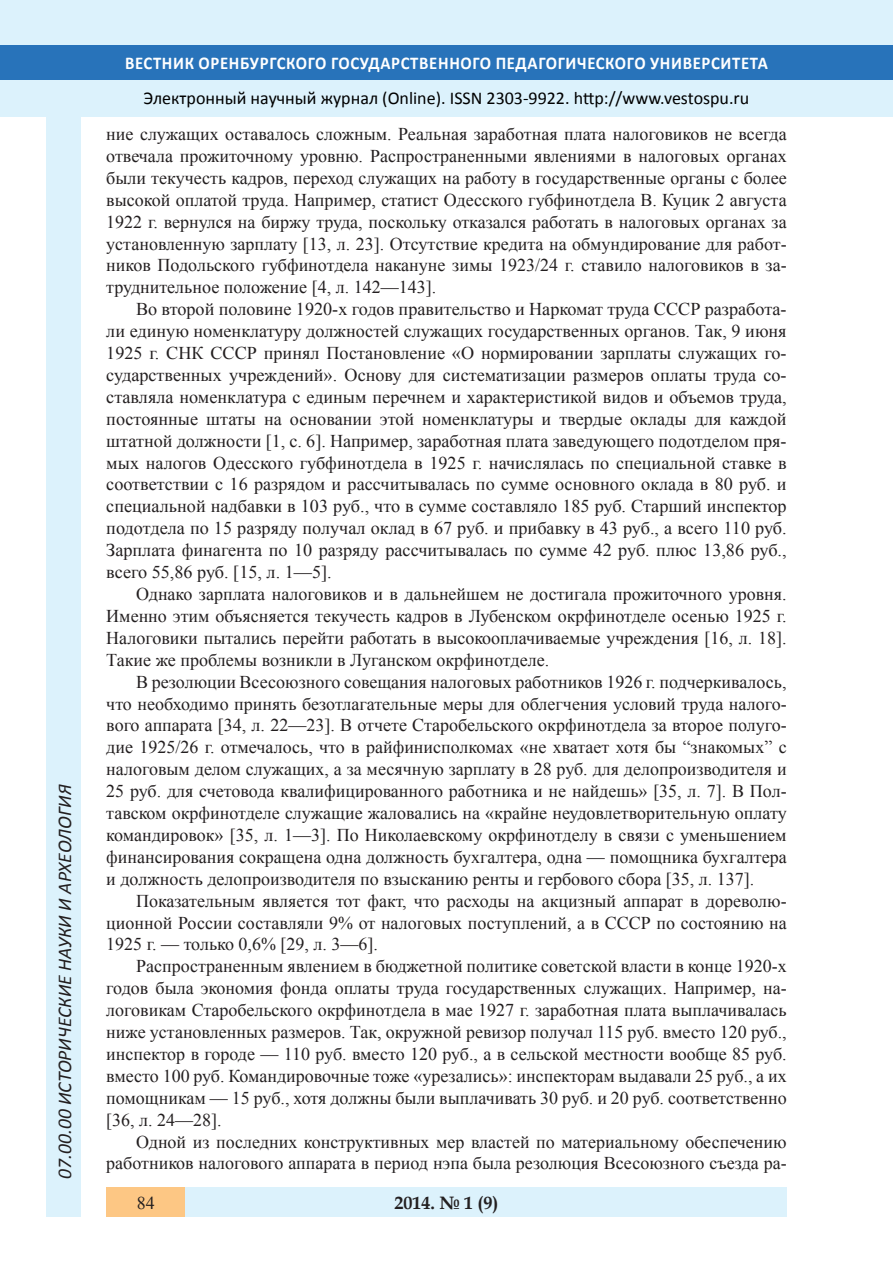
<style>
.page{position:relative;width:893px;height:1263px;background:#fff}
.page>*{position:absolute;margin:0;border:0;box-sizing:border-box;transform-origin:0 0}
.t1{font:italic 19.5px "Calibri";color:#231f20}
.Стиль2{font:18px/21.9px "Times New Roman";color:#231f20;text-align:justify}
.t2{font:18px "Calibri";color:#000}
.t3{font:700 18px "Calibri";letter-spacing:.04em;color:#fff;scale:.93 1}
.t4{font:700 18px "Book Antiqua";color:#231f20}
</style>
<div class="page">
<div style="left:0;top:0;width:893px;height:116px;background:#dcf2fc"></div>
<div style="left:0;top:45px;width:893px;height:34px;background:#2873ba"></div>
<div style="left:106px;top:1188px;width:681px;height:29px;background:#dcf2fc"></div>
<div style="left:106px;top:1188px;width:79px;height:29px;background:#fdc784"></div>
<div style="left:47px;top:116px;width:34px;height:1101px;background:#dcf2fc"></div>
<p class="t1" style="left:51px;top:1179px;width:395px;rotate:-90deg">07.00.00 ИСТОРИЧЕСКИЕ НАУКИ И АРХЕОЛОГИЯ</p>
<p class="t3" style="left:125px;top:51px;width:693px">ВЕСТНИК ОРЕНБУРГСКОГО ГОСУДАРСТВЕННОГО ПЕДАГОГИЧЕСКОГО УНИВЕРСИТЕТА</p>
<p class="t2" style="left:144px;top:86px;width:607px">Электронный научный журнал (Online). ISSN 2303-9922. http://www.vestospu.ru</p>
<p class="Стиль2" style="left:106px;top:123px;width:682px">ние служащих оставалось сложным. Реальная заработная плата налоговиков не всегда отвечала прожиточному уровню. Распространенными явлениями в налоговых органах были текучесть кадров, переход служащих на работу в государственные органы с более высокой оплатой труда. Например, статист Одесского губфинотдела В. Куцик 2 августа 1922 г. вернулся на биржу труда, поскольку отказался работать в налоговых органах за установленную зарплату [13, л. 23]. Отсутствие кредита на обмундирование для работ&shy;ников Подольского губфинотдела накануне зимы 1923/24 г. ставило налоговиков в за&shy;труднительное положение [4, л. 142—143].</p>
<p class="Стиль2" style="left:106px;top:298px;width:682px;text-indent:30px">Во второй половине 1920-х годов правительство и Наркомат труда СССР разработа&shy;ли единую номенклатуру должностей служащих государственных органов. Так, 9 июня 1925 г. СНК СССР принял Постановление «О нормировании зарплаты служащих го&shy;сударственных учреждений». Основу для систематизации размеров оплаты труда со&shy;ставляла номенклатура с единым перечнем и характеристикой видов и объемов труда, постоянные штаты на основании этой номенклатуры и твердые оклады для каждой штатной должности [1, с. 6]. Например, заработная плата заведующего подотделом пря&shy;мых налогов Одесского губфинотдела в 1925 г. начислялась по специальной ставке в соответствии с 16 разрядом и рассчитывалась по сумме основного оклада в 80 руб. и специальной надбавки в 103 руб., что в сумме составляло 185 руб. Старший инспектор подотдела по 15 разряду получал оклад в 67 руб. и прибавку в 43 руб., а всего 110 руб.<br>Зарплата финагента по 10 разряду рассчитывалась по сумме 42 руб. плюс 13,86 руб., всего 55,86 руб. [15, л. 1—5].</p>
<p class="Стиль2" style="left:106px;top:583px;width:682px;text-indent:30px">Однако зарплата налоговиков и в дальнейшем не достигала прожиточного уровня.<br>Именно этим объясняется текучесть кадров в Лубенском окрфинотделе осенью 1925 г.<br>Налоговики пытались перейти работать в высокооплачиваемые учреждения [16, л. 18].<br>Такие же проблемы возникли в Луганском окрфинотделе.</p>
<p class="Стиль2" style="left:106px;top:670px;width:682px;text-indent:30px">В резолюции Всесоюзного совещания налоговых работников 1926 г. подчеркивалось, что необходимо принять безотлагательные меры для облегчения условий труда налого&shy;вого аппарата [34, л. 22—23]. В отчете Старобельского окрфинотдела за второе полуго&shy;дие 1925/26 г. отмечалось, что в райфинисполкомах «не хватает хотя бы “знакомых” с налоговым делом служащих, а за месячную зарплату в 28 руб. для делопроизводителя и 25 руб. для счетовода квалифицированного работника и не найдешь» [35, л. 7]. В Пол&shy;тавском окрфинотделе служащие жаловались на «крайне неудовлетворительную оплату командировок» [35, л. 1—3]. По Николаевскому окрфинотделу в связи с уменьшением финансирования сокращена одна должность бухгалтера, одна — помощника бухгалтера и должность делопроизводителя по взысканию ренты и гербового сбора [35, л. 137].</p>
<p class="Стиль2" style="left:106px;top:889px;width:682px;text-indent:30px">Показательным является тот факт, что расходы на акцизный аппарат в дореволю&shy;ционной России составляли 9% от налоговых поступлений, а в СССР по состоянию на 1925 г. — только 0,6% [29, л. 3—6].</p>
<p class="Стиль2" style="left:106px;top:955px;width:682px;text-indent:30px">Распространенным явлением в бюджетной политике советской власти в конце 1920-х годов была экономия фонда оплаты труда государственных служащих. Например, на&shy;логовикам Старобельского окрфинотдела в мае 1927 г. заработная плата выплачивалась ниже установленных размеров. Так, окружной ревизор получал 115 руб. вместо 120 руб., инспектор в городе — 110 руб. вместо 120 руб., а в сельской местности вообще 85 руб. вместо 100 руб. Командировочные тоже «урезались»: инспекторам выдавали 25 руб., а их помощникам — 15 руб., хотя должны были выплачивать 30 руб. и 20 руб. соответственно [36, л. 24—28].</p>
<p class="Стиль2" style="left:106px;top:1130px;width:682px;text-align:right">Одной из последних конструктивных мер властей по материальному обеспечению работников налогового аппарата в период нэпа была резолюция Всесоюзного съезда ра-</p>
<p class="Стиль2" style="left:137px;top:1191px;width:19px">84</p>
<p class="t4" style="left:394px;top:1190px;width:106px">2014. № 1 (9)</p>
</div>
